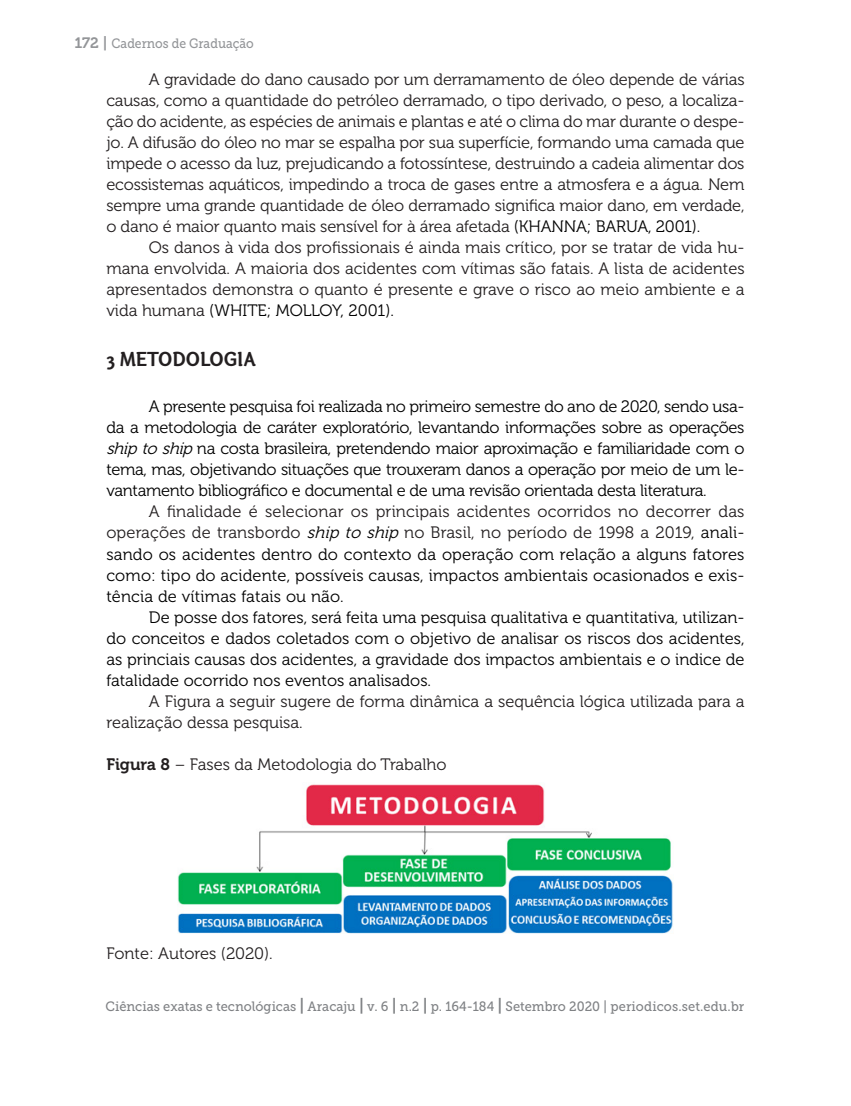
<style>
.page{position:relative;width:851px;height:1106px;background:#fff}
.page>*{position:absolute;margin:0;border:0;box-sizing:border-box;transform-origin:0 0}
.Título_1{font:21px "Otari Bold Limited";color:#231f20}
.Texto{font:16.5px/21px "Museo 300";color:#231f20;text-align:justify}
.Texto-2{font:16.5px/21px "Museo 300";color:#000;text-align:justify}
.t1{font:13.5px "Museo Slab 500";color:#808285;scale:.95 1}
.t2{font:13.5px "Museo Slab 500";color:#939598;scale:.9 1}
.s1{font-family:"Museo 700";font-size:15px}
.s2{color:#000}
.s3{font-style:italic}
.s4{color:#231f20}
.s5{font-family:"Museo 700"}
.s6{font-family:"Museo 700";font-size:16.5px}
</style>
<div class="page">
<img style="left:178px;top:784px;width:495px;height:150px">
<p class="t2" style="left:74px;top:36px;width:201px"><span class="s1">172 |</span> Cadernos de Graduação</p>
<p class="Texto" style="left:106px;top:69px;width:639px;text-indent:43px">A gravidade do dano causado por um derramamento de óleo depende de várias causas, como a quantidade do petróleo derramado, o tipo derivado, o peso, a localiza&shy;ção do acidente, as espécies de animais e plantas e até o clima do mar durante o despe&shy;jo. A difusão do óleo no mar se espalha por sua superfície, formando uma camada que impede o acesso da luz, prejudicando a fotossíntese, destruindo a cadeia alimentar dos ecossistemas aquáticos, impedindo a troca de gases entre a atmosfera e a água. Nem sempre uma grande quantidade de óleo derramado significa maior dano, em verdade, o dano é maior quanto mais sensível for à área afetada <span class="s2">(KHANNA; BARUA, 2001).</span></p>
<p class="Texto" style="left:106px;top:237px;width:639px;text-indent:43px">Os danos à vida dos profissionais é ainda mais crítico, por se tratar de vida hu&shy;mana envolvida. A maioria dos acidentes com vítimas são fatais. A lista de acidentes apresentados demonstra o quanto é presente e grave o risco ao meio ambiente e a vida humana <span class="s2">(WHITE; MOLLOY, 2001).</span></p>
<p class="Título_1" style="left:106px;top:346px;width:150px">3 METODOLOGIA</p>
<p class="Texto-2" style="left:106px;top:396px;width:639px;text-indent:43px">A presente pesquisa foi realizada no primeiro semestre do ano de 2020, sendo usa&shy;da a metodologia de caráter exploratório, levantando informações sobre as operações <span class="s3">shiptoship</span>na costa brasileira, pretendendo maior aproximação e familiaridade com o tema, mas, objetivando situações que trouxeram danos a operação por meio de um le&shy;vantamento bibliográfico e documental e de uma revisão orientada desta literatura.</p>
<p class="Texto-2" style="left:106px;top:501px;width:639px;text-indent:43px"><span class="s4">A finalidade é selecionar os principais acidentes ocorridos no decorrer das operações de transbordo</span> <span class="s3">ship to ship</span> <span class="s4">no Brasil, no período de 1998 a 2019,</span> anali&shy;sando os acidentes dentro do contexto da operação com relação a alguns fatores como: tipo do acidente, possíveis causas, impactos ambientais ocasionados e exis&shy;tência de vítimas fatais ou não.</p>
<p class="Texto-2" style="left:106px;top:606px;width:639px;text-indent:43px">De posse dos fatores, será feita uma pesquisa qualitativa e quantitativa, utilizan&shy;do conceitos e dados coletados com o objetivo de analisar os riscos dos acidentes, as princiais causas dos acidentes, a gravidade dos impactos ambientais e o indice de fatalidade ocorrido nos eventos analisados.</p>
<p class="Texto" style="left:106px;top:690px;width:639px;text-indent:43px">A Figura a seguir sugere de forma dinâmica a sequência lógica utilizada para a realização dessa pesquisa.</p>
<p class="Texto" style="left:106px;top:753px;width:342px"><span class="s5">Figura 8</span> – Fases da Metodologia do Trabalho</p>
<p class="Texto" style="left:106px;top:942px;width:168px">Fonte: Autores (2020).</p>
<p class="t1" style="left:105px;top:999px;width:673px">Ciências exatas e tecnológicas <span class="s6">|</span> Aracaju <span class="s6">|</span> v. 6 <span class="s6">|</span> n.2 <span class="s6">|</span> p. 164-184 <span class="s6">|</span> Setembro 2020 | periodicos.set.edu.br</p>
</div>
